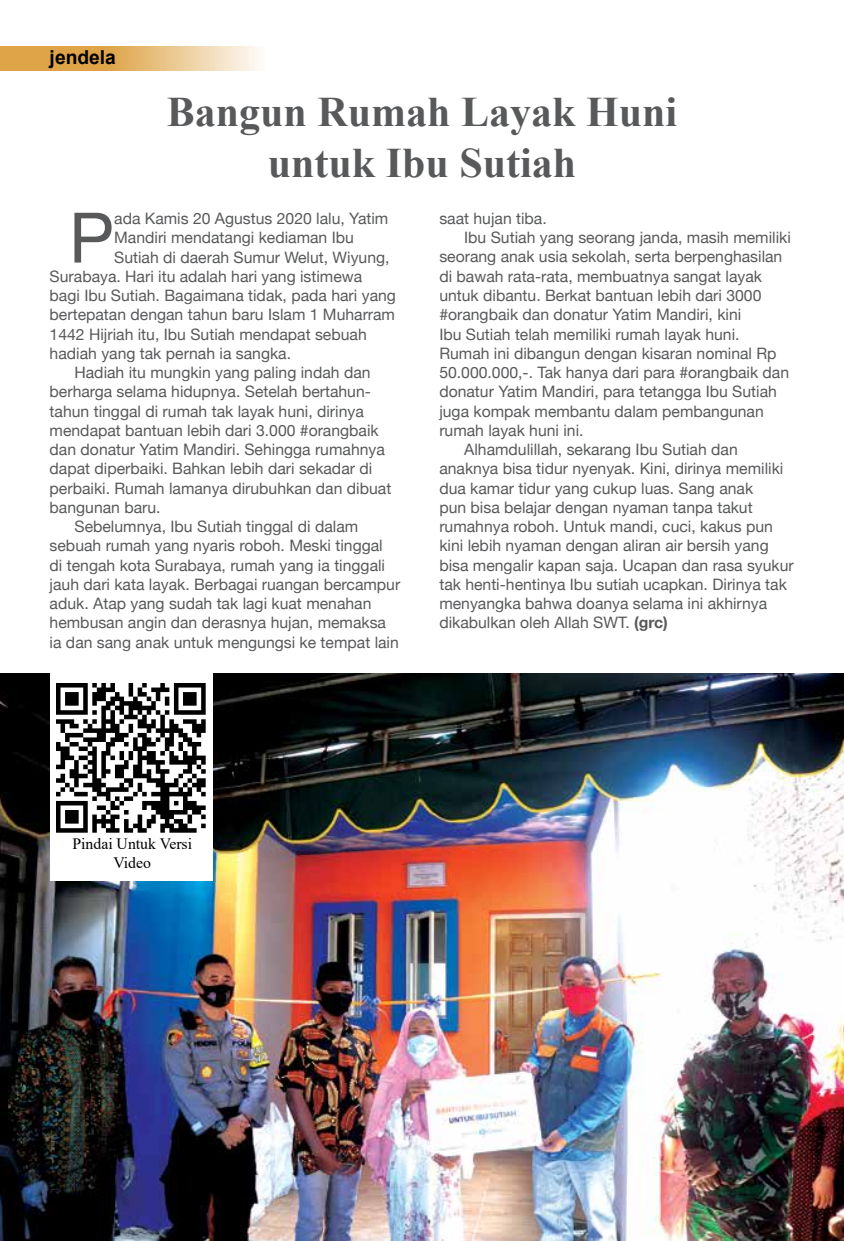
<style>
.page{position:relative;width:844px;height:1241px;background:#fff}
.page>*{position:absolute;margin:0;border:0;box-sizing:border-box;transform-origin:0 0}
.t1{font:69.65px "Helvetica Neue";color:#58595b}
.t2{font:700 42px/50.4px "Times New Roman";color:#58595b;text-align:center}
.t3{font:700 19.25px "Arial";color:#000}
.t4{font:15.75px "Helvetica Neue";color:#58595b}
.t5{font:15.75px/18.9px "Times New Roman";color:#000;text-align:center}
.s1{font-weight:700}
</style>
<div class="page">
<svg style="left:0;top:46px;width:259px;height:25px;background:#e6bc79"></svg>
<img style="left:0;top:673px;width:843px;height:567px">
<div style="left:50px;top:673px;width:162px;height:207px;background:#fff"></div>
<img style="left:57px;top:683px;width:148px;height:149px">
<p class="t3" style="left:50px;top:43px;width:68px">jendela</p>
<h2 class="t2" style="left:167px;top:86px;width:512px">Bangun Rumah Layak Huni untuk Ibu Sutiah</h2>
<h1 class="t1" style="left:69px;top:196px;width:47px">P</h1>
<p class="t4" style="left:114px;top:209px;width:275px">ada Kamis 20 Agustus 2020 lalu, Yatim</p>
<p class="t4" style="left:114px;top:228px;width:241px">Mandiri mendatangi kediaman Ibu</p>
<p class="t4" style="left:114px;top:247px;width:277px">Sutiah di daerah Sumur Welut, Wiyung,</p>
<p class="t4" style="left:50px;top:267px;width:314px">Surabaya. Hari itu adalah hari yang istimewa</p>
<p class="t4" style="left:50px;top:286px;width:348px">bagi Ibu Sutiah. Bagaimana tidak, pada hari yang</p>
<p class="t4" style="left:50px;top:305px;width:347px">bertepatan dengan tahun baru Islam 1 Muharram</p>
<p class="t4" style="left:50px;top:324px;width:318px">1442 Hijriah itu, Ibu Sutiah mendapat sebuah</p>
<p class="t4" style="left:50px;top:344px;width:243px">hadiah yang tak pernah ia sangka.</p>
<p class="t4" style="left:74px;top:363px;width:297px">Hadiah itu mungkin yang paling indah dan</p>
<p class="t4" style="left:50px;top:382px;width:323px">berharga selama hidupnya. Setelah bertahun-</p>
<p class="t4" style="left:50px;top:401px;width:315px">tahun tinggal di rumah tak layak huni, dirinya</p>
<p class="t4" style="left:50px;top:421px;width:330px">mendapat bantuan lebih dari 3.000 #orangbaik</p>
<p class="t4" style="left:50px;top:440px;width:336px">dan donatur Yatim Mandiri. Sehingga rumahnya</p>
<p class="t4" style="left:50px;top:459px;width:324px">dapat diperbaiki. Bahkan lebih dari sekadar di</p>
<p class="t4" style="left:50px;top:478px;width:343px">perbaiki. Rumah lamanya dirubuhkan dan dibuat</p>
<p class="t4" style="left:50px;top:498px;width:112px">bangunan baru.</p>
<p class="t4" style="left:74px;top:517px;width:285px">Sebelumnya, Ibu Sutiah tinggal di dalam</p>
<p class="t4" style="left:50px;top:536px;width:334px">sebuah rumah yang nyaris roboh. Meski tinggal</p>
<p class="t4" style="left:50px;top:555px;width:337px">di tengah kota Surabaya, rumah yang ia tinggali</p>
<p class="t4" style="left:50px;top:575px;width:352px">jauh dari kata layak. Berbagai ruangan bercampur</p>
<p class="t4" style="left:50px;top:594px;width:323px">aduk. Atap yang sudah tak lagi kuat menahan</p>
<p class="t4" style="left:50px;top:613px;width:338px">hembusan angin dan derasnya hujan, memaksa</p>
<p class="t4" style="left:50px;top:632px;width:350px">ia dan sang anak untuk mengungsi ke tempat lain</p>
<p class="t4" style="left:439px;top:209px;width:109px">saat hujan tiba.</p>
<p class="t4" style="left:464px;top:228px;width:328px">Ibu Sutiah yang seorang janda, masih memiliki</p>
<p class="t4" style="left:439px;top:247px;width:344px">seorang anak usia sekolah, serta berpenghasilan</p>
<p class="t4" style="left:439px;top:267px;width:324px">di bawah rata-rata, membuatnya sangat layak</p>
<p class="t4" style="left:439px;top:286px;width:323px">untuk dibantu. Berkat bantuan lebih dari 3000</p>
<p class="t4" style="left:439px;top:305px;width:303px">#orangbaik dan donatur Yatim Mandiri, kini</p>
<p class="t4" style="left:439px;top:324px;width:301px">Ibu Sutiah telah memiliki rumah layak huni.</p>
<p class="t4" style="left:439px;top:344px;width:339px">Rumah ini dibangun dengan kisaran nominal Rp</p>
<p class="t4" style="left:439px;top:363px;width:351px">50.000.000,-. Tak hanya dari para #orangbaik dan</p>
<p class="t4" style="left:439px;top:382px;width:339px">donatur Yatim Mandiri, para tetangga Ibu Sutiah</p>
<p class="t4" style="left:439px;top:401px;width:326px">juga kompak membantu dalam pembangunan</p>
<p class="t4" style="left:439px;top:421px;width:146px">rumah layak huni ini.</p>
<p class="t4" style="left:464px;top:440px;width:275px">Alhamdulillah, sekarang Ibu Sutiah dan</p>
<p class="t4" style="left:439px;top:459px;width:345px">anaknya bisa tidur nyenyak. Kini, dirinya memiliki</p>
<p class="t4" style="left:439px;top:478px;width:315px">dua kamar tidur yang cukup luas. Sang anak</p>
<p class="t4" style="left:439px;top:498px;width:315px">pun bisa belajar dengan nyaman tanpa takut</p>
<p class="t4" style="left:439px;top:517px;width:335px">rumahnya roboh. Untuk mandi, cuci, kakus pun</p>
<p class="t4" style="left:439px;top:536px;width:331px">kini lebih nyaman dengan aliran air bersih yang</p>
<p class="t4" style="left:439px;top:555px;width:356px">bisa mengalir kapan saja. Ucapan dan rasa syukur</p>
<p class="t4" style="left:439px;top:574px;width:349px">tak henti-hentinya Ibu sutiah ucapkan. Dirinya tak</p>
<p class="t4" style="left:439px;top:594px;width:329px">menyangka bahwa doanya selama ini akhirnya</p>
<p class="t4" style="left:439px;top:613px;width:230px">dikabulkan oleh Allah SWT. <span class="s1">(grc)</span></p>
<p class="t5" style="left:72px;top:833px;width:121px">Pindai Untuk Versi<br>Video</p>
</div>
